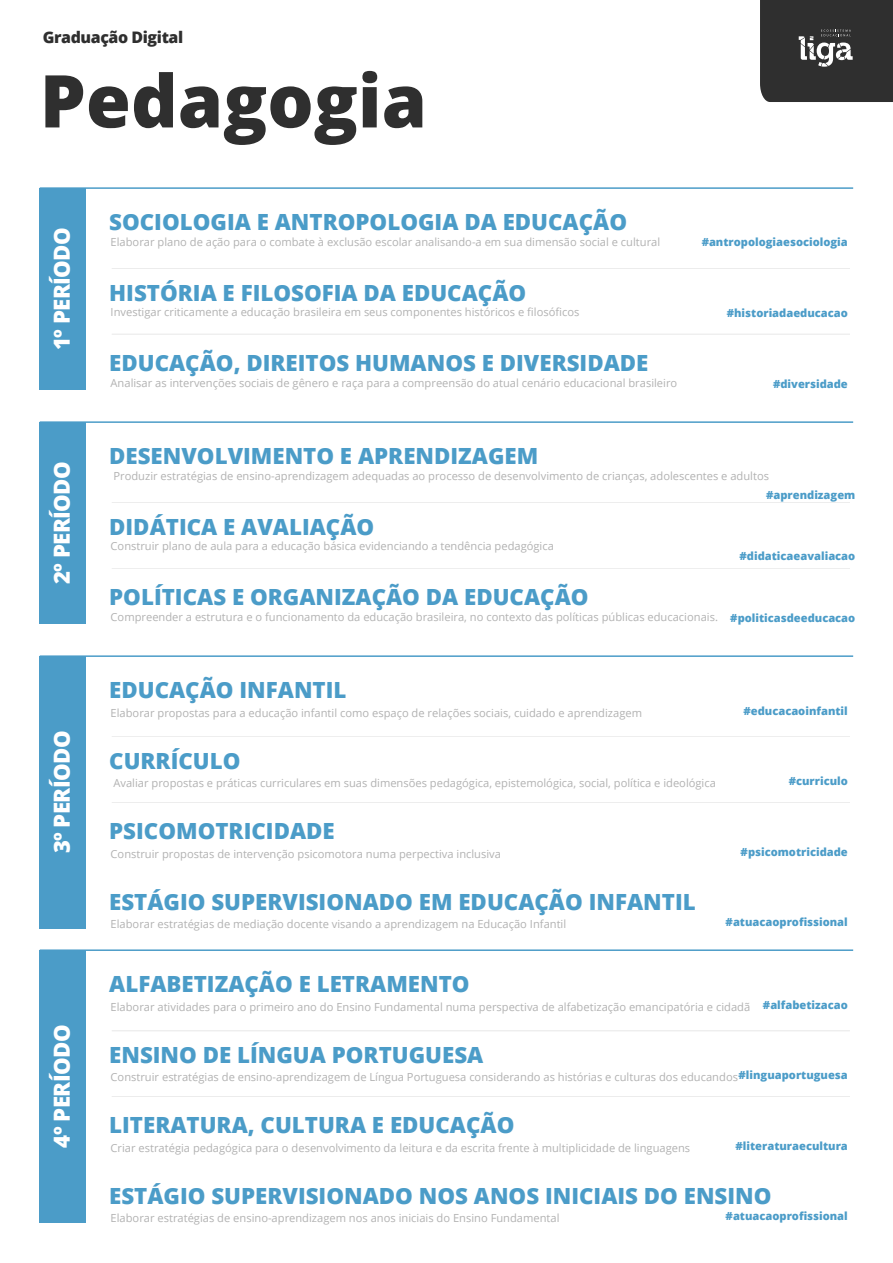
<style>
.page{position:relative;width:893px;height:1263px;background:#fff}
.page>*{position:absolute;margin:0;border:0;box-sizing:border-box;transform-origin:0 0}
.t1{font:800 72.9px "Open Sans";color:#2f2f2f}
.t2{font:800 22.35px "Open Sans";color:#4b9cc8}
.t3{font:800 22.2px "Open Sans";letter-spacing:-.025em;color:#fff}
.t4{font:800 15.9px "Open Sans";letter-spacing:-.025em;color:#2f2f2f}
.t5{font:11.1px "Open Sans";color:#b2b2b2}
.t6{font:800 11.1px "Open Sans";color:#4b9cc8}
</style>
<div class="page">
<svg style="left:760px;top:0;width:133px;height:102px;background:#393939"></svg>
<div style="left:40px;top:188px;width:46px;height:202px;background:#4b9cc8"></div>
<hr style="left:40px;top:187px;width:813px;height:2px;background:#4b9cc8">
<hr style="left:112px;top:269px;width:738px;height:1px;background:#000">
<hr style="left:112px;top:334px;width:738px;height:1px;background:#000">
<div style="left:40px;top:422px;width:46px;height:202px;background:#4b9cc8"></div>
<hr style="left:40px;top:421px;width:813px;height:2px;background:#4b9cc8">
<hr style="left:112px;top:503px;width:738px;height:1px;background:#000">
<hr style="left:112px;top:568px;width:738px;height:1px;background:#000">
<div style="left:40px;top:656px;width:46px;height:272px;background:#4b9cc8"></div>
<hr style="left:40px;top:655px;width:813px;height:2px;background:#4b9cc8">
<hr style="left:112px;top:737px;width:738px;height:1px;background:#000">
<hr style="left:112px;top:802px;width:738px;height:1px;background:#000">
<div style="left:40px;top:950px;width:46px;height:272px;background:#4b9cc8"></div>
<hr style="left:40px;top:949px;width:813px;height:2px;background:#4b9cc8">
<hr style="left:112px;top:1031px;width:738px;height:1px;background:#000">
<hr style="left:112px;top:1096px;width:738px;height:1px;background:#000">
<h3 class="t4" style="left:43px;top:25px;width:142px">Graduação Digital</h3>
<h1 class="t1" style="left:40px;top:46px;width:389px">Pedagogia</h1>
<h2 class="t2" style="left:109px;top:205px;width:519px">SOCIOLOGIA E ANTROPOLOGIA DA EDUCAÇÃO</h2>
<h3 class="t3" style="left:45px;top:350px;width:124px;rotate:-90deg">1º PERÍODO</h3>
<p class="t5" style="left:111px;top:234px;width:551px">Elaborar plano de ação para o combate à exclusão escolar analisando-a em sua dimensão social e cultural</p>
<h2 class="t2" style="left:109px;top:276px;width:419px">HISTÓRIA E FILOSOFIA DA EDUCAÇÃO</h2>
<p class="t5" style="left:111px;top:305px;width:470px">Investigar criticamente a educação brasileira em seus componentes históricos e filosóficos</p>
<h2 class="t2" style="left:109px;top:346px;width:541px">EDUCAÇÃO, DIREITOS HUMANOS E DIVERSIDADE</h2>
<p class="t5" style="left:111px;top:375px;width:568px">Analisar as intervenções sociais de gênero e raça para a compreensão do atual cenário educacional brasileiro</p>
<p class="t6" style="left:702px;top:234px;width:148px">#antropologiaesociologia</p>
<p class="t6" style="left:727px;top:304px;width:123px">#historiadaeducacao</p>
<p class="t6" style="left:773px;top:375px;width:76px">#diversidade</p>
<h2 class="t2" style="left:109px;top:439px;width:431px">DESENVOLVIMENTO E APRENDIZAGEM</h2>
<h3 class="t3" style="left:45px;top:584px;width:124px;rotate:-90deg">2º PERÍODO</h3>
<p class="t5" style="left:113px;top:468px;width:657px">Produzir estratégias de ensino-aprendizagem adequadas ao processo de desenvolvimento de crianças, adolescentes e adultos</p>
<p class="t6" style="left:766px;top:486px;width:91px">#aprendizagem</p>
<h2 class="t2" style="left:109px;top:510px;width:267px">DIDÁTICA E AVALIAÇÃO</h2>
<p class="t5" style="left:111px;top:539px;width:445px">Construir plano de aula para a educação básica evidenciando a tendência pedagógica</p>
<p class="t6" style="left:740px;top:547px;width:117px">#didaticaeavaliacao</p>
<h2 class="t2" style="left:109px;top:580px;width:481px">POLÍTICAS E ORGANIZAÇÃO DA EDUCAÇÃO</h2>
<p class="t5" style="left:111px;top:609px;width:609px">Compreender a estrutura e o funcionamento da educação brasileira, no contexto das políticas públicas educacionais.</p>
<p class="t6" style="left:730px;top:609px;width:127px">#politicasdeeducacao</p>
<h3 class="t3" style="left:45px;top:853px;width:124px;rotate:-90deg">3º PERÍODO</h3>
<h3 class="t3" style="left:45px;top:1147px;width:124px;rotate:-90deg">4º PERÍODO</h3>
<h2 class="t2" style="left:109px;top:673px;width:239px">EDUCAÇÃO INFANTIL</h2>
<p class="t5" style="left:111px;top:705px;width:533px">Elaborar propostas para a educação infantil como espaço de relações sociais, cuidado e aprendizagem</p>
<h2 class="t2" style="left:109px;top:744px;width:133px">CURRÍCULO</h2>
<p class="t5" style="left:113px;top:776px;width:604px">Avaliar propostas e práticas curriculares em suas dimensões pedagógica, epistemológica, social, política e ideológica</p>
<p class="t6" style="left:743px;top:702px;width:106px">#educacaoinfantil</p>
<p class="t6" style="left:789px;top:772px;width:61px">#curriculo</p>
<h2 class="t2" style="left:109px;top:814px;width:227px">PSICOMOTRICIDADE</h2>
<p class="t5" style="left:111px;top:846px;width:392px">Construir propostas de intervenção psicomotora numa perpectiva inclusiva</p>
<h2 class="t2" style="left:109px;top:885px;width:588px">ESTÁGIO SUPERVISIONADO EM EDUCAÇÃO INFANTIL</h2>
<p class="t5" style="left:111px;top:917px;width:457px">Elaborar estratégias de mediação docente visando a aprendizagem na Educação Infantil</p>
<p class="t6" style="left:741px;top:843px;width:109px">#psicomotricidade</p>
<p class="t6" style="left:726px;top:913px;width:124px">#atuacaoprofissional</p>
<h2 class="t2" style="left:109px;top:967px;width:362px">ALFABETIZAÇÃO E LETRAMENTO</h2>
<p class="t5" style="left:111px;top:999px;width:641px">Elaborar atividades para o primeiro ano do Ensino Fundamental numa perspectiva de alfabetização emancipatória e cidadã</p>
<h2 class="t2" style="left:109px;top:1038px;width:376px">ENSINO DE LÍNGUA PORTUGUESA</h2>
<p class="t6" style="left:763px;top:996px;width:86px">#alfabetizacao</p>
<p class="t6" style="left:739px;top:1066px;width:111px">#linguaportuguesa</p>
<p class="t5" style="left:111px;top:1070px;width:629px">Construir estratégias de ensino-aprendizagem de Língua Portuguesa considerando as histórias e culturas dos educandos</p>
<h2 class="t2" style="left:109px;top:1108px;width:407px">LITERATURA, CULTURA E EDUCAÇÃO</h2>
<p class="t5" style="left:111px;top:1140px;width:581px">Criar estratégia pedagógica para o desenvolvimento da leitura e da escrita frente à multiplicidade de linguagens</p>
<p class="t6" style="left:736px;top:1137px;width:114px">#literaturaecultura</p>
<h2 class="t2" style="left:109px;top:1179px;width:664px">ESTÁGIO SUPERVISIONADO NOS ANOS INICIAIS DO ENSINO</h2>
<p class="t5" style="left:111px;top:1211px;width:450px">Elaborar estratégias de ensino-aprendizagem nos anos iniciais do Ensino Fundamental</p>
<p class="t6" style="left:726px;top:1207px;width:124px">#atuacaoprofissional</p>
</div>
